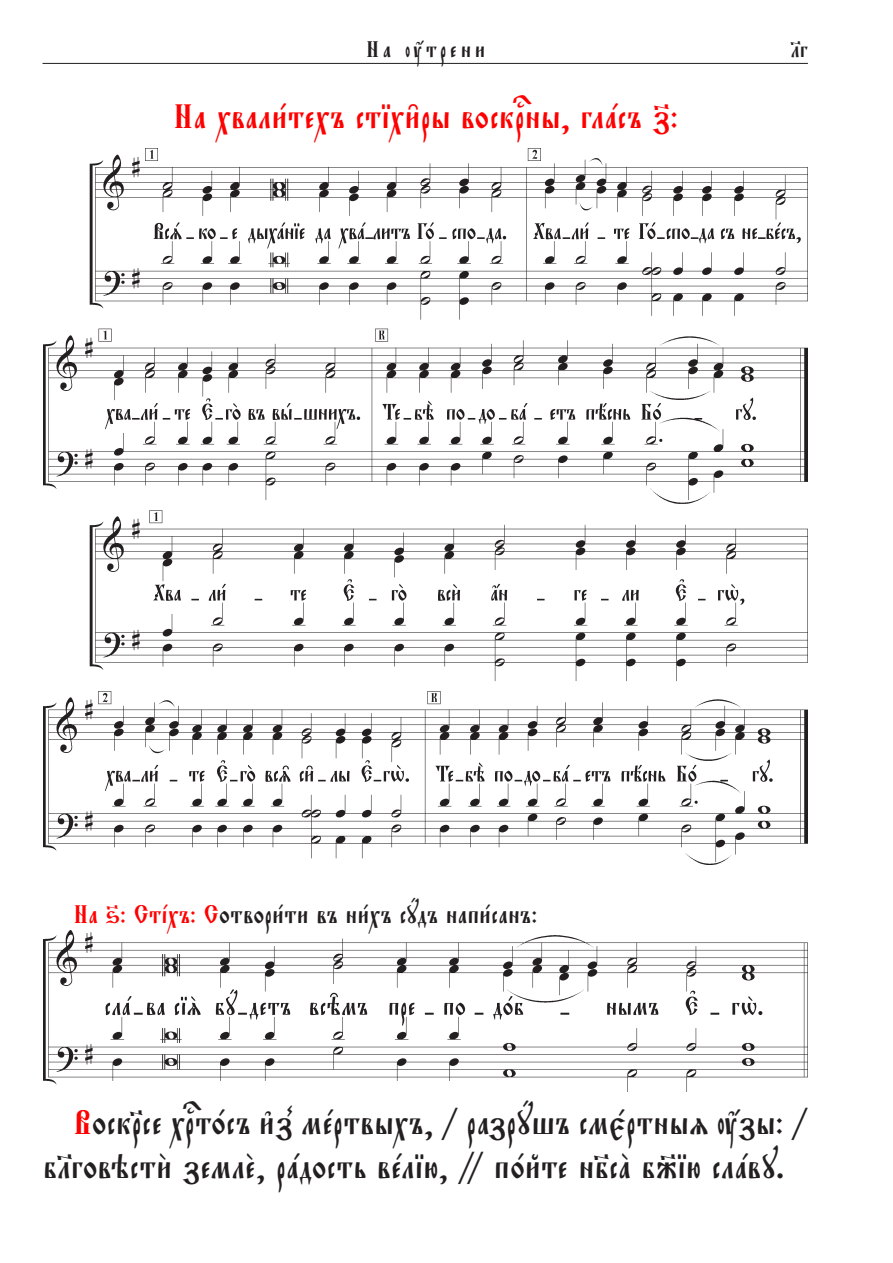
<style>
.page{position:relative;width:893px;height:1263px;background:#fff}
.page>*{position:absolute;margin:0;border:0;box-sizing:border-box;transform-origin:0 0}
.Нормальный{font:36px/43.2px "Orthodox Ucs 8";color:#231f20}
.Центрированный{font:36px "Orthodox Ucs 8";color:#f00}
.Запев_-_стих_с_номер{font:27px "Orthodox Ucs 8";color:#231f20}
.t1{font:24px "Orthodox Ucs 8 Spaced Out";color:#231f20}
.t2{font:24px "Orthodox Ucs 8";color:#231f20}
.s1{color:#f00}
</style>
<div class="page">
<hr style="left:43px;top:63px;width:765px;height:1px;background:#231f20">
<img style="left:43px;top:148px;width:764px;height:717px">
<img style="left:43px;top:930px;width:764px;height:161px">
<p class="t1" style="left:364px;top:31px;width:124px">На ќтрени</p>
<p class="t2" style="left:790px;top:31px;width:10px">33</p>
<p class="Центрированный" style="left:173px;top:89px;width:507px">НА ХВАЛИ1ТЕХЪ СТІХИ6РЫ ВОСКRНЫ, ГЛAСЪ 7:</p>
<p class="Запев_-_стих_с_номер" style="left:73px;top:893px;width:466px"><span class="s1">НА 6: СТJХЪ: С</span>ОТВОРИ1ТИ ВЪ НИ1ХЪ СYДЪ НАПИ1САНЪ:</p>
<p class="Нормальный" style="left:43px;top:1100px;width:767px;text-indent:30px"><span class="s1">В</span>ОСКRСЕ ХRТ0СЪ И3З8 МEРТВЫХЪ, / РАЗРYШЪ СМЄ1РТНЫZ ЌЗЫ: /<br>БLГОВЭСТИ2ЗЕМЛE, РAДОСТЬ ВEЛІЮ, // П0ЙТЕ НБ7СA Б9ІЮ СЛAВУ.</p>
</div>
